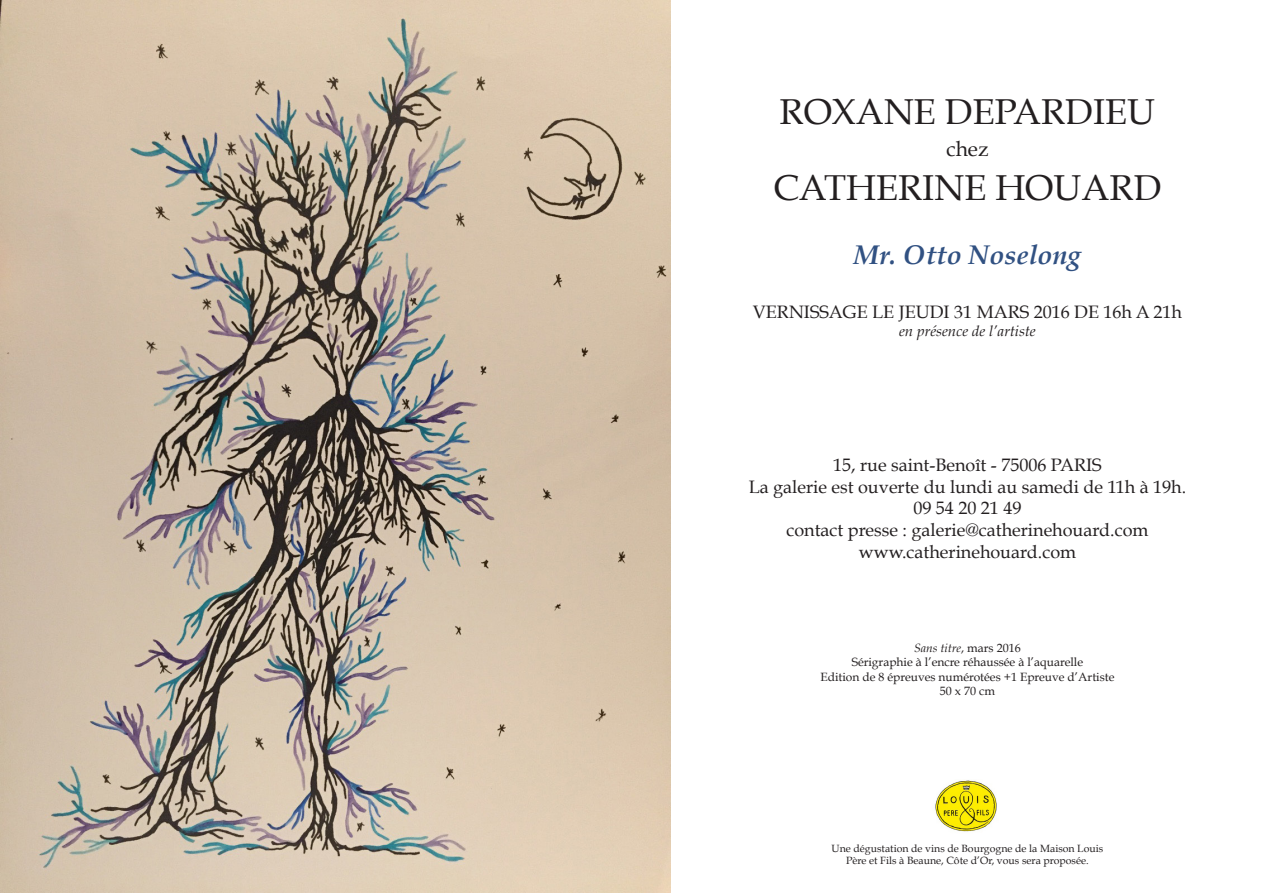
<style>
.page{position:relative;width:1263px;height:893px;background:#fff}
.page>*{position:absolute;margin:0;border:0;box-sizing:border-box;transform-origin:0 0}
.t1{font:36px "Book Antiqua";color:#231f20}
.t2{font:italic 700 27px "Book Antiqua";color:#315182}
.t3{font:21px "Book Antiqua";color:#231f20}
.t4{font:18px "Book Antiqua";color:#231f20}
.t5{font:italic 15px "Book Antiqua";color:#231f20}
.t6{font:12px "Book Antiqua";color:#231f20}
.t7{font:italic 12px "Book Antiqua";color:#231f20}
.t8{font:10.5px/12.6px "Book Antiqua";color:#231f20;text-align:center}
.s1{font-style:normal}
</style>
<div class="page">
<img style="left:1px;top:0;width:669px;height:893px">
<img style="left:935px;top:780px;width:62px;height:52px">
<p class="t1" style="left:780px;top:89px;width:377px">ROXANE DEPARDIEU</p>
<p class="t3" style="left:946px;top:136px;width:44px">chez</p>
<p class="t1" style="left:773px;top:165px;width:390px">CATHERINE HOUARD</p>
<p class="t2" style="left:854px;top:239px;width:229px">Mr. Otto Noselong</p>
<p class="t4" style="left:753px;top:301px;width:430px">VERNISSAGE LE JEUDI 31 MARS 2016 DE 16h A 21h</p>
<p class="t5" style="left:899px;top:322px;width:138px">en présence de l’artiste</p>
<p class="t4" style="left:833px;top:454px;width:270px">15, rue saint-Benoît - 75006 PARIS</p>
<p class="t4" style="left:749px;top:476px;width:439px">La galerie est ouverte du lundi au samedi de 11h à 19h.</p>
<p class="t4" style="left:913px;top:497px;width:109px">09 54 20 21 49</p>
<p class="t4" style="left:786px;top:519px;width:363px">contact presse : galerie@catherinehouard.com</p>
<p class="t4" style="left:859px;top:540px;width:219px">www.catherinehouard.com</p>
<p class="t7" style="left:914px;top:641px;width:108px">Sans titre<span class="s1">, mars 2016</span></p>
<p class="t6" style="left:852px;top:655px;width:233px">Sérigraphie à l’encre réhaussée à l’aquarelle</p>
<p class="t6" style="left:820px;top:669px;width:296px">Edition de 8 épreuves numérotées +1 Epreuve d’Artiste</p>
<p class="t6" style="left:940px;top:684px;width:57px">50 x 70 cm</p>
<p class="t8" style="left:831px;top:842px;width:273px">Une dégustation de vins de Bourgogne de la Maison Louis<br>Père et Fils à Beaune, Côte d’Or, vous sera proposée.</p>
</div>
